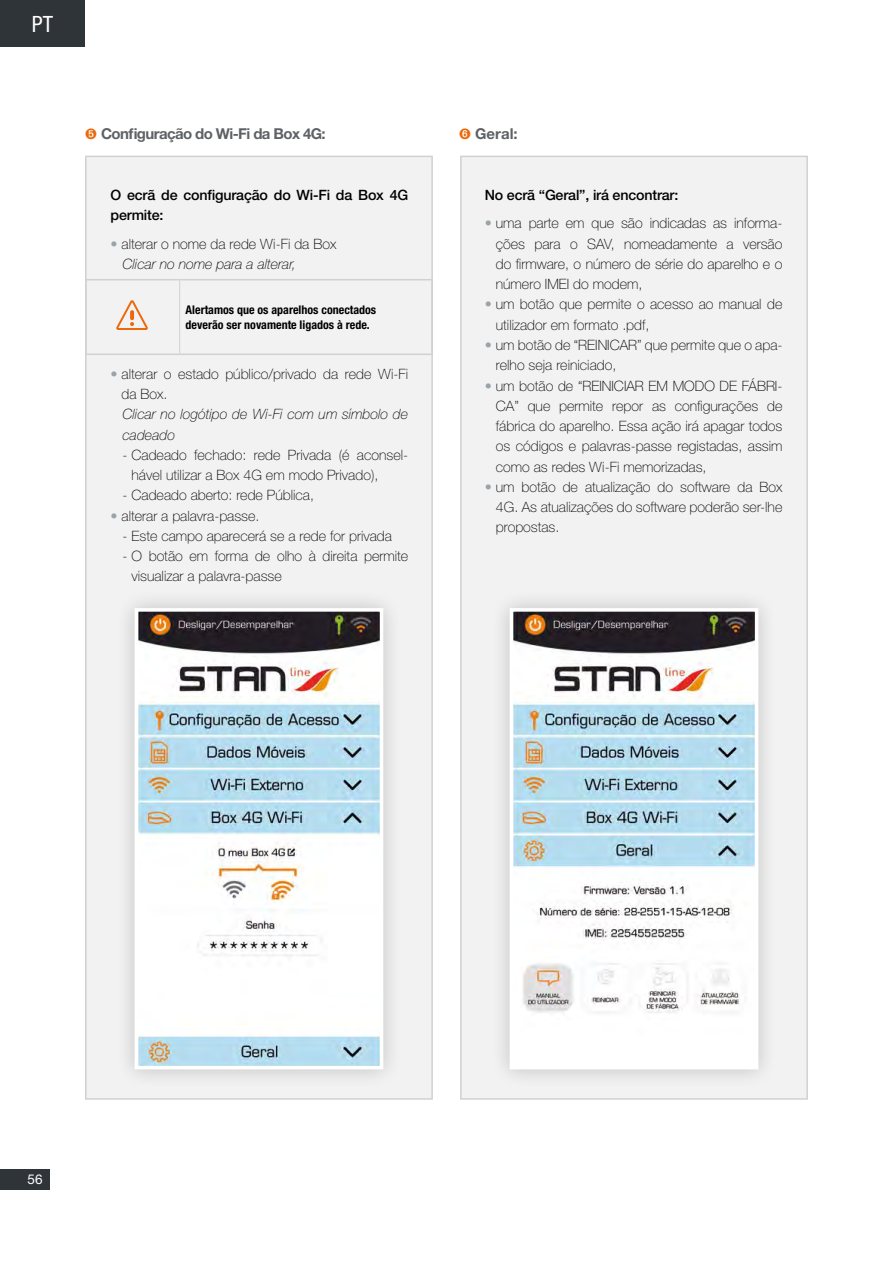
<style>
.page{position:relative;width:893px;height:1263px;background:#fff}
.page>*{position:absolute;margin:0;border:0;box-sizing:border-box;transform-origin:0 0}
.t1{font:condensed 22.5px "Helvetica Neue LT Std";color:#fff}
.t2{font:700 15px "Helvetica Neue LT Std";letter-spacing:-.04em;color:#5e6266}
.t3{font:100 14.25px/20.2px "Helvetica Neue LT Std";color:#000}
.t4{font:500 14.25px/20.2px "Helvetica Neue LT Std";letter-spacing:-.01em;color:#000}
.t5{font:italic 100 14.25px/20.2px "Helvetica Neue LT Std";color:#000}
.t6{font:13.5px "Helvetica Neue LT Std";color:#fff}
.t7{font:700 condensed 12px/15px "Helvetica Neue LT Std";color:#000}
.s1{color:#eb690b}
.s2{color:#9aa3a8}
.s3{font-style:italic}
</style>
<div class="page">
<div style="left:0;top:1169px;width:49px;height:21px;background:#2f3439"></div>
<div style="left:0;top:0;width:85px;height:47px;background:#2f3439"></div>
<div style="left:85px;top:156px;width:348px;height:944px;background:#f2f2f3;border:2px solid #d0d1d2"></div>
<div style="left:460px;top:156px;width:348px;height:944px;background:#f2f2f3;border:2px solid #d0d1d2"></div>
<div style="left:115px;top:589px;width:288px;height:500px;background:#000;opacity:.2"></div>
<img style="left:140px;top:613px;width:238px;height:451px">
<div style="left:135px;top:608px;width:248px;height:461px;border:4px solid #fff"></div>
<div style="left:490px;top:589px;width:288px;height:500px;background:#000;opacity:.2"></div>
<img style="left:515px;top:613px;width:238px;height:451px">
<div style="left:510px;top:608px;width:248px;height:461px;border:4px solid #fff"></div>
<hr style="left:179px;top:280px;width:1px;height:74px;background:#d0d1d2">
<hr style="left:85px;top:279px;width:95px;height:1px;background:#d0d1d2">
<hr style="left:180px;top:279px;width:253px;height:1px;background:#d0d1d2">
<hr style="left:85px;top:280px;width:2px;height:74px;background:#d0d1d2">
<hr style="left:431px;top:280px;width:2px;height:74px;background:#d0d1d2">
<hr style="left:85px;top:354px;width:95px;height:1px;background:#d0d1d2">
<hr style="left:180px;top:354px;width:253px;height:1px;background:#d0d1d2">
<svg style="left:116px;top:300px;width:32px;height:30px"></svg>
<h1 class="t1" style="left:32px;top:11px;width:23px">PT</h1>
<p class="t2" style="left:85px;top:124px;width:242px"><span class="s1">➎</span> Configuração do Wi-Fi da Box 4G:</p>
<p class="t4" style="left:111px;top:184px;width:299px">O ecrã de configuração do Wi-Fi da Box 4G permite:</p>
<p class="t3" style="left:123px;top:234px;width:215px;text-indent:-12px"><span class="s2">•</span> alterar o nome da rede Wi-Fi da Box<br><span class="s3">Clicar no nome para a alterar,</span></p>
<p class="t7" style="left:186px;top:302px;width:192px">Alertamos que os aparelhos conectados deverão ser novamente ligados à rede.</p>
<p class="t3" style="left:122px;top:364px;width:288px;text-indent:-11px"><span class="s2">•</span> alterar o estado público/privado da rede Wi-Fi da Box.</p>
<p class="t5" style="left:123px;top:404px;width:287px">Clicar no logótipo de Wi-Fi com um símbolo de cadeado</p>
<p class="t3" style="left:132px;top:445px;width:278px;text-indent:-9px">- Cadeado fechado: rede Privada (é aconsel&shy;hável utilizar a Box 4G em modo Privado),</p>
<p class="t3" style="left:123px;top:485px;width:193px">- Cadeado aberto: rede Pública,</p>
<p class="t3" style="left:111px;top:505px;width:150px"><span class="s2">•</span> alterar a palavra-passe.</p>
<p class="t3" style="left:123px;top:526px;width:271px">- Este campo aparecerá se a rede for privada</p>
<p class="t3" style="left:132px;top:546px;width:278px;text-indent:-9px">- O botão em forma de olho à direita permite visualizar a palavra-passe</p>
<p class="t2" style="left:459px;top:124px;width:60px"><span class="s1">➏</span> Geral:</p>
<p class="t4" style="left:485px;top:184px;width:195px">No ecrã “Geral”, irá encontrar:</p>
<p class="t3" style="left:496px;top:213px;width:288px;text-align:justify;text-indent:-11px"><span class="s2">•</span> uma parte em que são indicadas as informa&shy;ções para o SAV, nomeadamente a versão do firmware, o número de série do aparelho e o número IMEI do modem,</p>
<p class="t3" style="left:496px;top:294px;width:288px;text-indent:-11px"><span class="s2">•</span> um botão que permite o acesso ao manual de utilizador em formato .pdf,</p>
<p class="t3" style="left:496px;top:335px;width:288px;text-indent:-11px"><span class="s2">•</span> um botão de “REINICAR” que permite que o apa&shy;relho seja reiniciado,</p>
<p class="t3" style="left:496px;top:375px;width:288px;text-align:justify;text-indent:-11px"><span class="s2">•</span> um botão de “REINICIAR EM MODO DE FÁBRI-CA” que permite repor as configurações de fábrica do aparelho. Essa ação irá apagar todos os códigos e palavras-passe registadas, assim como as redes Wi-Fi memorizadas,</p>
<p class="t3" style="left:496px;top:476px;width:288px;text-align:justify;text-indent:-11px"><span class="s2">•</span> um botão de atualização do software da Box 4G. As atualizações do software poderão ser-lhe propostas.</p>
<p class="t6" style="left:27px;top:1171px;width:17px">56</p>
</div>
